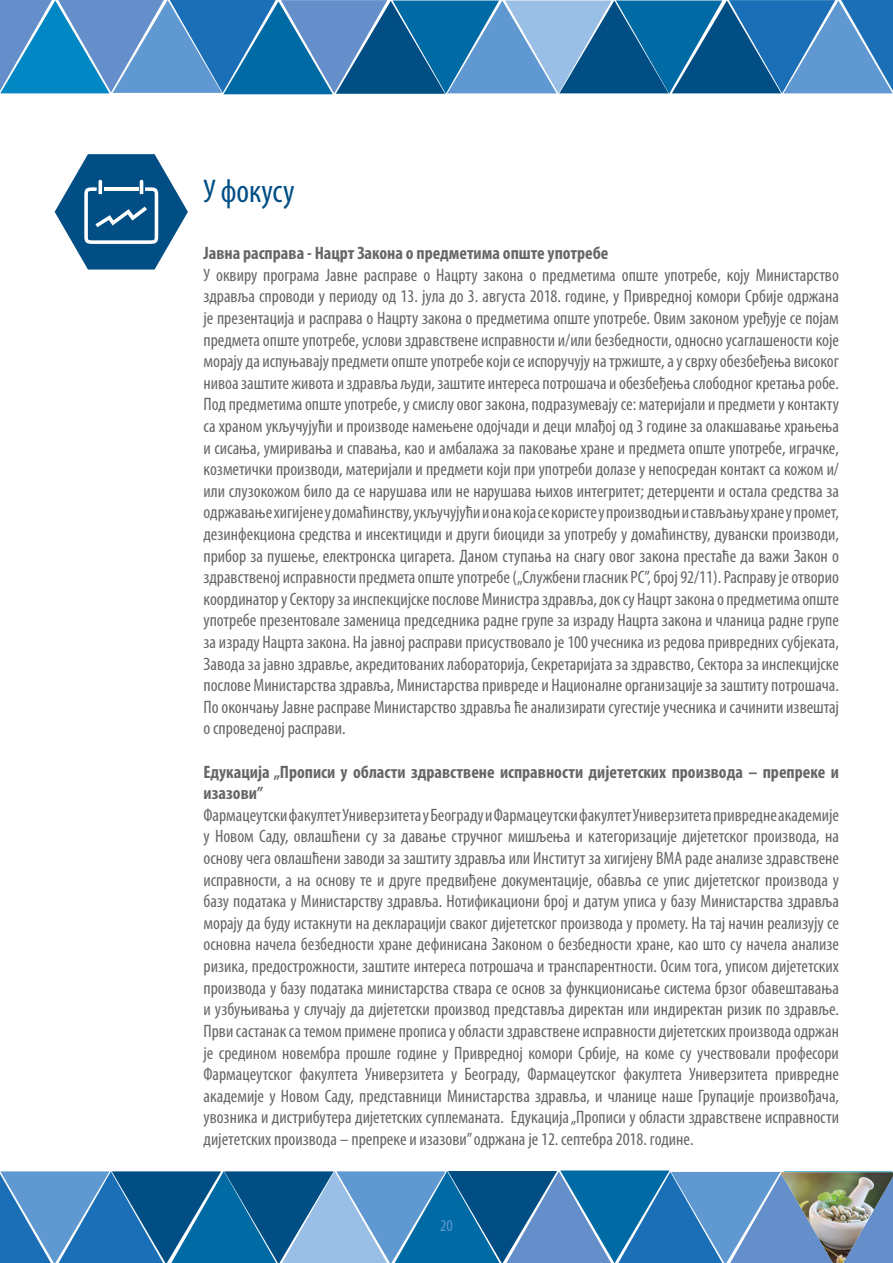
<style>
.page{position:relative;width:893px;height:1263px;background:#fff}
.page>*{position:absolute;margin:0;border:0;box-sizing:border-box;transform-origin:0 0}
.t1{font:condensed 33px "Myriad Pro";color:#004e84}
.t2{font:condensed 18px/21.6px "Myriad Pro";color:#666;text-align:justify}
.t3{font:700 condensed 18px/21.6px "Myriad Pro";color:#666}
.t4{font:condensed 16.5px "Myriad Pro";color:#6099d2}
</style>
<div class="page">
<svg style="left:0;top:1170px;width:893px;height:93px;background:#397fb6"></svg>
<img style="left:780px;top:1172px;width:113px;height:91px">
<svg style="left:0;top:0;width:893px;height:94px;background:#3981b8"></svg>
<svg style="left:55px;top:154px;width:133px;height:116px"></svg>
<h1 class="t1" style="left:203px;top:171px;width:93px">У фокусу</h1>
<p class="t3" style="left:203px;top:242px;width:406px">Јавна расправа - Нацрт Закона о предметима опште употребе</p>
<p class="t2" style="left:203px;top:264px;width:637px">У оквиру програма Јавне расправе о Нацрту закона о предметима опште употребе, коју Министарство здравља спроводи у периоду од 13. јула до 3. августа 2018. године, у Привредној комори Србије одржана је презентација и расправа о Нацрту закона о предметима опште употребе. Овим законом уређује се појам предмета опште употребе, услови здравствене исправности и/или безбедности, односно усаглашености које морају да испуњавају предмети опште употребе који се испоручују на тржиште, а у сврху обезбеђења високог нивоа заштите живота и здравља људи, заштите интереса потрошача и обезбеђењa слободног кретања робе.<br>Под предметима опште употребе, у смислу овог закона, подразумевају се: материјали и предмети у контакту са храном укључујући и производе намењене одојчади и деци млађој од 3 године за олакшавање храњења и сисања, умиривања и спавања, као и амбалажа за паковање хране и предмета опште употребе, играчке, козметички производи, материјали и предмети који при употреби долазе у непосредан контакт са кожом и/ или слузокожом било да се нарушава или не нарушава њихов интегритет; детерџенти и остала средства за одржавање хигијене у домаћинству, укључујући и она која се користе у производњи и стављању хране у промет, дезинфекциона средства и инсектициди и други биоциди за употребу у домаћинству, дувански производи, прибор за пушење, електронска цигарета. Даном ступања на снагу овог закона престаће да важи Закон о здравственој исправности предмета опште употребе („Службени гласник РС”, број 92/11). Расправу је отворио координатор у Сектору за инспекцијске послове Министра здравља, док су Нацрт закона о предметима опште употребе презентовале заменица председника радне групе за израду Нацрта закона и чланица радне групе за израду Нацрта закона. На јавној расправи присуствовало је 100 учесника из редова привредних субјеката, Завода за јавно здравље, акредитованих лабораторија, Секретаријата за здравство, Сектора за инспекцијске послове Министарства здравља, Министарства привреде и Националне организације за заштиту потрошача.<br>По окончању Јавне расправе Министарство здравља ће анализирати сугестије учесника и сачинити извештај о спроведеној расправи.</p>
<p class="t3" style="left:203px;top:760px;width:637px">Едукација „Прoписи у oблaсти здрaвствeнe испрaвнoсти диjeтeтских прoизвoдa – прeпрeкe и изaзoви”</p>
<p class="t2" style="left:203px;top:804px;width:637px">Фармацеутски факултет Универзитета у Београду и Фармацеутски факултет Универзитета привредне академије у Новом Саду, овлашћени су за давање стручног мишљења и категоризације дијететског производа, на основу чега овлашћени заводи за заштиту здравља или Институт за хигијену ВМА раде анализе здравствене исправности, а на основу те и друге предвиђене документације, обавља се упис дијететског производа у базу података у Министарству здравља. Нотификациони број и датум уписа у базу Министарства здравља морају да буду истакнути на декларацији сваког дијететског производа у промету. На тај начин реализују се основна начела безбедности хране дефинисана Законом о безбедности хране, као што су начела анализе ризика, предострожности, заштите интереса потрошача и транспарентности. Осим тога, уписом дијететских производа у базу података министарства ствара се основ за функционисање система брзог обавештавања и узбуњивања у случају да дијететски производ представља директан или индиректан ризик по здравље.<br>Први састанак са темом примене прописа у области здравствене исправности дијететских производа одржан је средином новембра прошле године у Привредној комори Србије, на коме су учествовали професори Фармацеутског факултета Универзитета у Београду, Фармацеутског факултета Универзитета привредне академије у Новом Саду, представници Министарства здравља, и чланице наше Групације произвођача, увозника и дистрибутера дијететских суплеманата. Едукација „Прoписи у oблaсти здрaвствeнe испрaвнoсти диjeтeтских прoизвoдa – прeпрeкe и изaзoви” одржана је 12. септебра 2018. године.</p>
<p class="t4" style="left:440px;top:1215px;width:14px">20</p>
</div>
